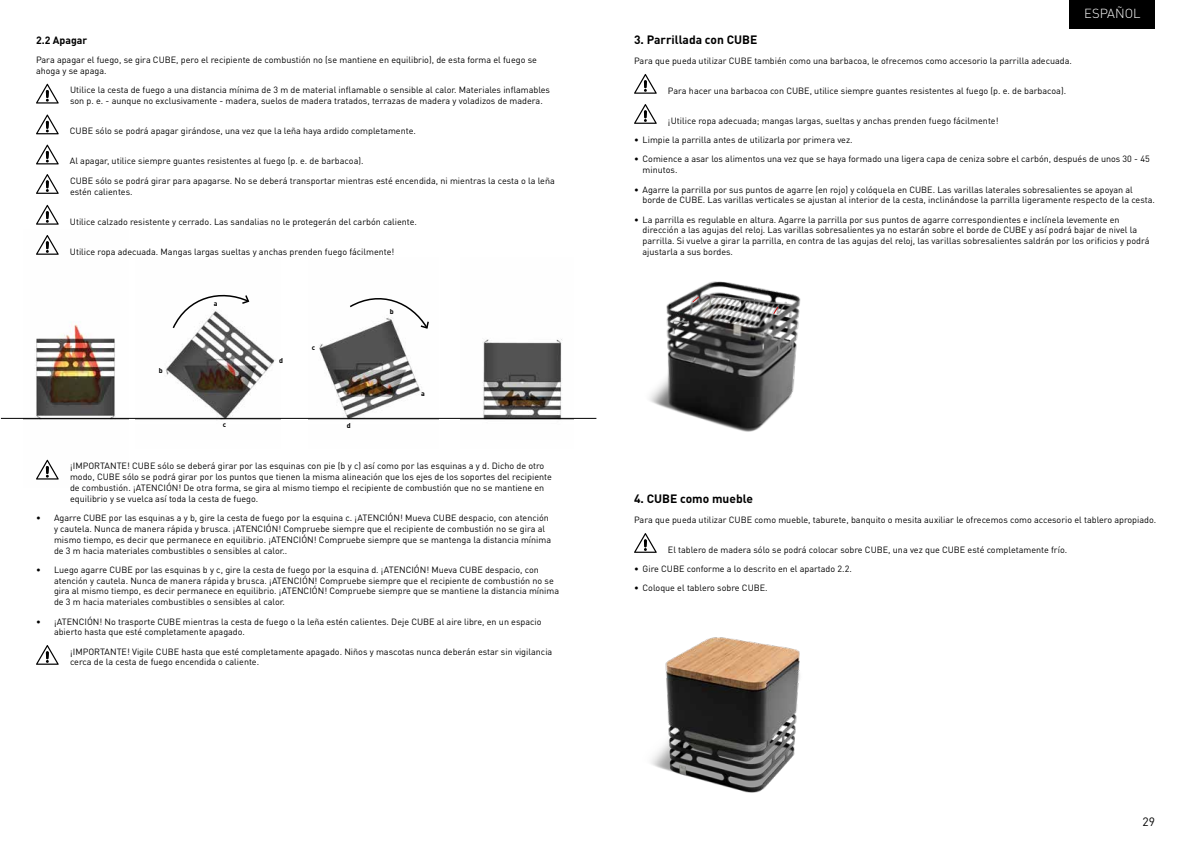
<style>
.page{position:relative;width:1191px;height:842px;background:#fff}
.page>*{position:absolute;margin:0;border:0;box-sizing:border-box;transform-origin:0 0}
.t1{font:300 13px "DIN Pro";color:#fff}
.t2{font:700 12px "DIN Pro";color:#000}
.t3{font:12px "DIN Pro";color:#000}
.t4{font:700 10.5px "DIN Pro";color:#000}
.t5{font:9px/10.8px "DIN Pro";color:#000}
.t6{font:700 7px "DIN Pro";color:#000}
</style>
<div class="page">
<div style="left:1070px;top:0;width:85px;height:28px;background:#000"></div>
<img style="left:23px;top:322px;width:106px;height:158px">
<img style="left:136px;top:330px;width:145px;height:90px">
<img style="left:308px;top:330px;width:130px;height:90px">
<img style="left:460px;top:339px;width:114px;height:81px">
<svg style="left:172px;top:294px;width:78px;height:36px"></svg>
<svg style="left:350px;top:298px;width:79px;height:32px"></svg>
<hr style="left:1px;top:418px;width:595px;height:1px;background:#000">
<svg style="left:36px;top:115px;width:23px;height:19px"></svg>
<svg style="left:36px;top:145px;width:23px;height:19px"></svg>
<svg style="left:36px;top:205px;width:23px;height:20px"></svg>
<svg style="left:36px;top:235px;width:23px;height:20px"></svg>
<svg style="left:36px;top:84px;width:23px;height:20px"></svg>
<svg style="left:36px;top:174px;width:23px;height:20px"></svg>
<svg style="left:36px;top:460px;width:23px;height:19px"></svg>
<svg style="left:36px;top:645px;width:23px;height:20px"></svg>
<svg style="left:634px;top:74px;width:23px;height:20px"></svg>
<svg style="left:634px;top:104px;width:23px;height:20px"></svg>
<svg style="left:634px;top:533px;width:23px;height:20px"></svg>
<img style="left:651px;top:637px;width:149px;height:156px">
<img style="left:649px;top:281px;width:152px;height:151px">
<svg style="left:691px;top:295px;width:9px;height:8px"></svg>
<svg style="left:772px;top:306px;width:7px;height:9px"></svg>
<p class="t4" style="left:36px;top:33px;width:53px">2.2 Apagar</p>
<p class="t5" style="left:36px;top:54px;width:502px">Para apagar el fuego, se gira CUBE, pero el recipiente de combustión no (se mantiene en equilibrio), de esta forma el fuego se ahoga y se apaga.</p>
<p class="t5" style="left:70px;top:84px;width:481px">Utilice la cesta de fuego a una distancia mínima de 3 m de material inflamable o sensible al calor. Materiales inflamables son p. e. - aunque no exclusivamente - madera, suelos de madera tratados, terrazas de madera y voladizos de madera.</p>
<p class="t5" style="left:70px;top:125px;width:347px">CUBE sólo se podrá apagar girándose, una vez que la leña haya ardido completamente.</p>
<p class="t5" style="left:70px;top:151px;width:486px;line-height:19.3px">Al apagar, utilice siempre guantes resistentes al fuego (p. e. de barbacoa).<br>CUBE sólo se podrá girar para apagarse. No se deberá transportar mientras esté encendida, ni mientras la cesta o la leña</p>
<p class="t5" style="left:70px;top:186px;width:64px">estén calientes.</p>
<p class="t5" style="left:70px;top:216px;width:349px">Utilice calzado resistente y cerrado. Las sandalias no le protegerán del carbón caliente.</p>
<p class="t5" style="left:70px;top:246px;width:326px">Utilice ropa adecuada. Mangas largas sueltas y anchas prenden fuego fácilmente!</p>
<p class="t6" style="left:159px;top:366px;width:5px">b</p>
<p class="t6" style="left:214px;top:299px;width:5px">a</p>
<p class="t6" style="left:223px;top:420px;width:5px">c</p>
<p class="t6" style="left:279px;top:356px;width:5px">d</p>
<p class="t6" style="left:312px;top:343px;width:5px">c</p>
<p class="t6" style="left:347px;top:420px;width:5px">d</p>
<p class="t6" style="left:390px;top:307px;width:5px">b</p>
<p class="t6" style="left:421px;top:388px;width:5px">a</p>
<p class="t5" style="left:70px;top:460px;width:483px">¡IMPORTANTE! CUBE sólo se deberá girar por las esquinas con pie (b y c) así como por las esquinas a y d. Dicho de otro modo, CUBE sólo se podrá girar por los puntos que tienen la misma alineación que los ejes de los soportes del recipiente de combustión. ¡ATENCIÓN! De otra forma, se gira al mismo tiempo el recipiente de combustión que no se mantiene en equilibrio y se vuelca así toda la cesta de fuego.</p>
<p class="t5" style="left:54px;top:512px;width:499px;text-indent:-18px">• Agarre CUBE por las esquinas a y b, gire la cesta de fuego por la esquina c. ¡ATENCIÓN! Mueva CUBE despacio, con atención y cautela. Nunca de manera rápida y brusca. ¡ATENCIÓN! Compruebe siempre que el recipiente de combustión no se gira al mismo tiempo, es decir que permanece en equilibrio. ¡ATENCIÓN! Compruebe siempre que se mantenga la distancia mínima de 3 m hacia materiales combustibles o sensibles al calor..</p>
<p class="t5" style="left:54px;top:564px;width:507px;text-indent:-18px">• Luego agarre CUBE por las esquinas b y c, gire la cesta de fuego por la esquina d. ¡ATENCIÓN! Mueva CUBE despacio, con atención y cautela. Nunca de manera rápida y brusca. ¡ATENCIÓN! Compruebe siempre que el recipiente de combustión no se gira al mismo tiempo, es decir permanece en equilibrio. ¡ATENCIÓN! Compruebe siempre que se mantiene la distancia mínima de 3 m hacia materiales combustibles o sensibles al calor.</p>
<p class="t5" style="left:54px;top:615px;width:489px;text-indent:-18px">• ¡ATENCIÓN! No trasporte CUBE mientras la cesta de fuego o la leña estén calientes. Deje CUBE al aire libre, en un espacio abierto hasta que esté completamente apagado.</p>
<p class="t5" style="left:70px;top:646px;width:484px">¡IMPORTANTE! Vigile CUBE hasta que esté completamente apagado. Niños y mascotas nunca deberán estar sin vigilancia cerca de la cesta de fuego encendida o caliente.</p>
<h1 class="t1" style="left:1084px;top:5px;width:58px">ESPAÑOL</h1>
<h2 class="t2" style="left:634px;top:32px;width:125px">3. Parrillada con CUBE</h2>
<p class="t5" style="left:634px;top:55px;width:439px">Para que pueda utilizar CUBE también como una barbacoa, le ofrecemos como accesorio la parrilla adecuada.</p>
<p class="t5" style="left:668px;top:85px;width:400px">Para hacer una barbacoa con CUBE, utilice siempre guantes resistentes al fuego (p. e. de barbacoa).</p>
<p class="t5" style="left:668px;top:115px;width:332px">¡Utilice ropa adecuada; mangas largas, sueltas y anchas prenden fuego fácilmente!</p>
<p class="t5" style="left:634px;top:134px;width:220px">• Limpie la parrilla antes de utilizarla por primera vez.</p>
<p class="t5" style="left:642px;top:153px;width:508px;text-indent:-9px">• Comience a asar los alimentos una vez que se haya formado una ligera capa de ceniza sobre el carbón, después de unos 30 - 45 minutos.</p>
<p class="t5" style="left:642px;top:184px;width:514px;text-indent:-9px">• Agarre la parrilla por sus puntos de agarre (en rojo) y colóquela en CUBE. Las varillas laterales sobresalientes se apoyan al borde de CUBE. Las varillas verticales se ajustan al interior de la cesta, inclinándose la parrilla ligeramente respecto de la cesta.</p>
<p class="t5" style="left:642px;top:214px;width:508px;text-indent:-9px">• La parrilla es regulable en altura. Agarre la parrilla por sus puntos de agarre correspondientes e inclínela levemente en dirección a las agujas del reloj. Las varillas sobresalientes ya no estarán sobre el borde de CUBE y así podrá bajar de nivel la parrilla. Si vuelve a girar la parrilla, en contra de las agujas del reloj, las varillas sobresalientes saldrán por los orificios y podrá ajustarla a sus bordes.</p>
<h2 class="t2" style="left:634px;top:491px;width:120px">4. CUBE como mueble</h2>
<p class="t5" style="left:634px;top:514px;width:524px">Para que pueda utilizar CUBE como mueble, taburete, banquito o mesita auxiliar le ofrecemos como accesorio el tablero apropiado.</p>
<p class="t5" style="left:668px;top:544px;width:401px">El tablero de madera sólo se podrá colocar sobre CUBE, una vez que CUBE esté completamente frío.</p>
<p class="t5" style="left:634px;top:563px;width:219px">• Gire CUBE conforme a lo descrito en el apartado 2.2.</p>
<p class="t5" style="left:634px;top:582px;width:135px">• Coloque el tablero sobre CUBE.</p>
<h2 class="t3" style="left:1142px;top:813px;width:14px">29</h2>
</div>
